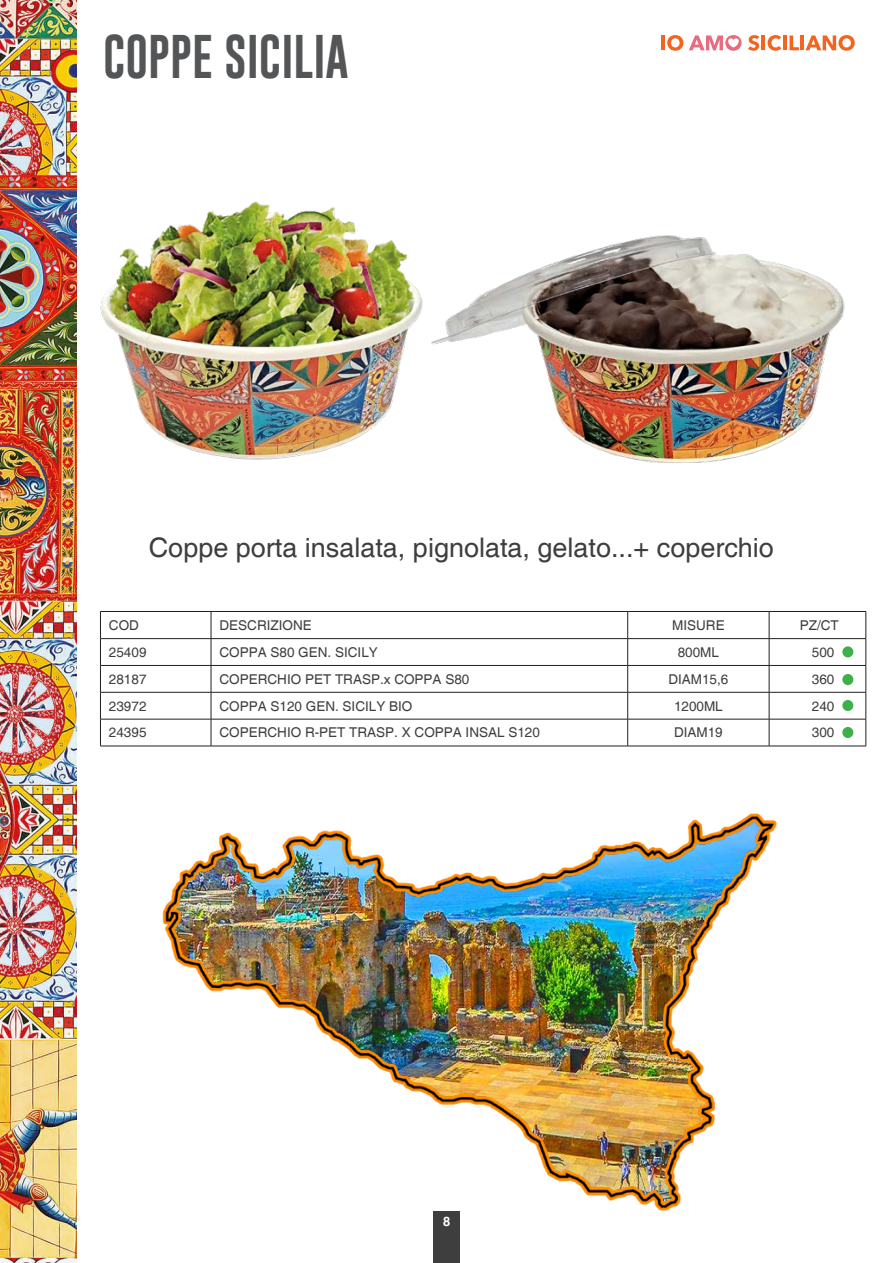
<style>
.page{position:relative;width:893px;height:1263px;background:#fff}
.page>*{position:absolute;margin:0;border:0;box-sizing:border-box;transform-origin:0 0}
.t1{font:45px "Gobold Uplow";color:#545557}
.t2{font:27px "Helvetica";color:#3e3e3f}
.t3{font:13.5px "Helvetica";color:#3e3e3f}
.t4{font:700 12.9px "Helvetica";color:#fff}
</style>
<div class="page">
<hr style="left:661px;top:35px;width:4px;height:15px;background:#f36421">
<svg style="left:667px;top:35px;width:16px;height:16px"></svg>
<svg style="left:748px;top:35px;width:11px;height:16px"></svg>
<hr style="left:762px;top:35px;width:3px;height:15px;background:#f36421">
<svg style="left:768px;top:35px;width:13px;height:16px"></svg>
<hr style="left:783px;top:35px;width:3px;height:15px;background:#f36421">
<svg style="left:790px;top:35px;width:9px;height:15px"></svg>
<hr style="left:801px;top:35px;width:3px;height:15px;background:#f36421">
<svg style="left:805px;top:35px;width:50px;height:16px"></svg>
<svg style="left:689px;top:35px;width:52px;height:16px"></svg>
<img style="left:0;top:0;width:77px;height:1263px">
<div style="left:433px;top:1207px;width:27px;height:56px;background:#3e3e3f"></div>
<img style="left:438px;top:236px;width:407px;height:227px">
<hr style="left:100px;top:611px;width:111px;height:1px;background:#231f20">
<hr style="left:211px;top:611px;width:417px;height:1px;background:#231f20">
<hr style="left:628px;top:611px;width:141px;height:1px;background:#231f20">
<hr style="left:769px;top:611px;width:97px;height:1px;background:#231f20">
<hr style="left:100px;top:638px;width:111px;height:1px;background:#231f20">
<hr style="left:211px;top:638px;width:417px;height:1px;background:#231f20">
<hr style="left:628px;top:638px;width:141px;height:1px;background:#231f20">
<hr style="left:769px;top:638px;width:97px;height:1px;background:#231f20">
<hr style="left:100px;top:665px;width:111px;height:1px;background:#231f20">
<hr style="left:211px;top:665px;width:417px;height:1px;background:#231f20">
<hr style="left:628px;top:665px;width:141px;height:1px;background:#231f20">
<hr style="left:769px;top:665px;width:97px;height:1px;background:#231f20">
<hr style="left:100px;top:692px;width:111px;height:1px;background:#231f20">
<hr style="left:211px;top:692px;width:417px;height:1px;background:#231f20">
<hr style="left:628px;top:692px;width:141px;height:1px;background:#231f20">
<hr style="left:769px;top:692px;width:97px;height:1px;background:#231f20">
<hr style="left:100px;top:719px;width:111px;height:1px;background:#231f20">
<svg style="left:100px;top:612px;width:1px;height:134px"></svg>
<hr style="left:211px;top:719px;width:417px;height:1px;background:#231f20">
<svg style="left:211px;top:612px;width:1px;height:134px"></svg>
<hr style="left:628px;top:719px;width:141px;height:1px;background:#231f20">
<svg style="left:627px;top:612px;width:1px;height:134px"></svg>
<hr style="left:769px;top:719px;width:97px;height:1px;background:#231f20">
<svg style="left:769px;top:612px;width:1px;height:134px"></svg>
<svg style="left:866px;top:612px;width:1px;height:134px"></svg>
<hr style="left:100px;top:746px;width:111px;height:1px;background:#231f20">
<hr style="left:211px;top:746px;width:417px;height:1px;background:#231f20">
<hr style="left:628px;top:746px;width:141px;height:1px;background:#231f20">
<hr style="left:769px;top:746px;width:97px;height:1px;background:#231f20">
<img style="left:72px;top:191px;width:366px;height:276px">
<img style="left:162px;top:813px;width:616px;height:397px">
<div style="left:842px;top:674px;width:11px;height:11px;background:#3eaf49;border-radius:50%"></div>
<div style="left:842px;top:700px;width:11px;height:11px;background:#3eaf49;border-radius:50%"></div>
<div style="left:842px;top:727px;width:11px;height:11px;background:#3eaf49;border-radius:50%"></div>
<div style="left:842px;top:646px;width:11px;height:11px;background:#3eaf49;border-radius:50%"></div>
<p class="t1" style="left:103px;top:21px;width:247px">COPPE SICILIA</p>
<p class="t2" style="left:149px;top:532px;width:627px">Coppe porta insalata, pignolata, gelato...+ coperchio</p>
<p class="t3" style="left:109px;top:617px;width:31px">COD</p>
<p class="t3" style="left:220px;top:617px;width:94px">DESCRIZIONE</p>
<p class="t3" style="left:672px;top:617px;width:54px">MISURE</p>
<p class="t3" style="left:800px;top:617px;width:41px">PZ/CT</p>
<p class="t3" style="left:109px;top:644px;width:39px">25409</p>
<p class="t3" style="left:220px;top:644px;width:160px">COPPA S80 GEN. SICILY</p>
<p class="t3" style="left:678px;top:644px;width:43px">800ML</p>
<p class="t3" style="left:812px;top:644px;width:24px">500</p>
<p class="t3" style="left:109px;top:671px;width:39px">28187</p>
<p class="t3" style="left:220px;top:671px;width:251px">COPERCHIO PET TRASP.x COPPA S80</p>
<p class="t3" style="left:668px;top:671px;width:62px">DIAM15,6</p>
<p class="t3" style="left:812px;top:671px;width:24px">360</p>
<p class="t3" style="left:109px;top:698px;width:39px">23972</p>
<p class="t3" style="left:220px;top:698px;width:194px">COPPA S120 GEN. SICILY BIO</p>
<p class="t3" style="left:674px;top:698px;width:50px">1200ML</p>
<p class="t3" style="left:812px;top:698px;width:24px">240</p>
<p class="t3" style="left:109px;top:725px;width:39px">24395</p>
<p class="t3" style="left:220px;top:725px;width:322px">COPERCHIO R-PET TRASP. X COPPA INSAL S120</p>
<p class="t3" style="left:674px;top:725px;width:50px">DIAM19</p>
<p class="t3" style="left:812px;top:725px;width:24px">300</p>
<p class="t4" style="left:443px;top:1213px;width:9px">8</p>
</div>
